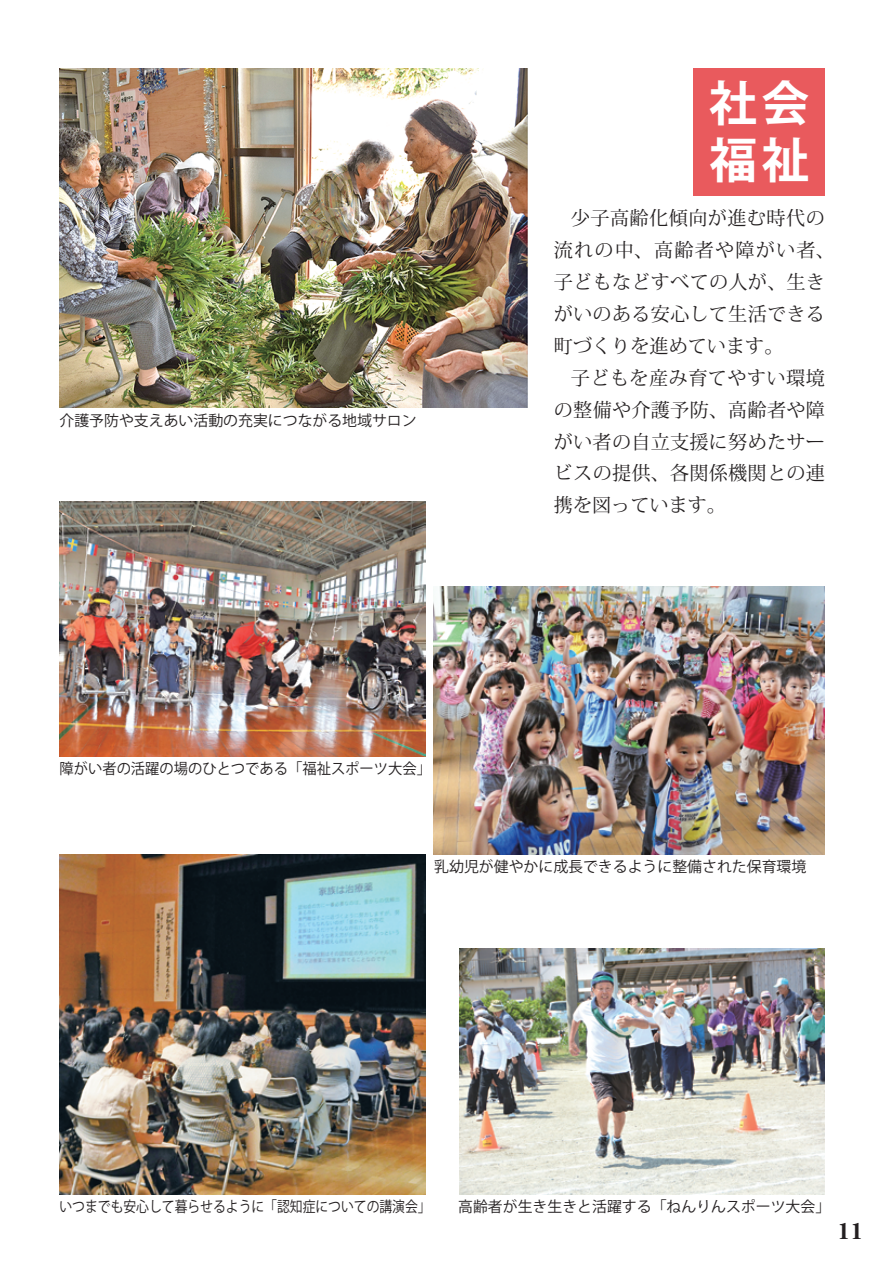
<style>
.page{position:relative;width:893px;height:1263px;background:#fff}
.page>*{position:absolute;margin:0;border:0;box-sizing:border-box;transform-origin:0 0}
.t1{font:700 47.85px/57.4px "Koz Go Pro";color:#fff}
.t2{font:700 23.4px "Imperial";color:#231f20}
.t3{font:19.2px/32px "Koz Min Pro";letter-spacing:.015em;color:#231f20}
.t4{font:14.85px "Koz Go Pro";color:#231f20}
.t5{font:14.85px "Koz Go Pro";color:#231f20;scale:.86 1}
.t6{font:14.85px "Koz Go Pro";color:#231f20;scale:.96 1}
</style>
<div class="page">
<div style="left:693px;top:68px;width:132px;height:127px;background:#e95a5d"></div>
<img style="left:60px;top:68px;width:467px;height:340px">
<img style="left:60px;top:502px;width:365px;height:255px">
<img style="left:459px;top:948px;width:366px;height:247px">
<img style="left:60px;top:855px;width:365px;height:340px">
<img style="left:434px;top:587px;width:391px;height:268px">
<p class="t4" style="left:60px;top:410px;width:359px">介護予防や支えあい活動の充実につながる地域サロン</p>
<h1 class="t1" style="left:709px;top:78px;width:102px">社会福祉</h1>
<p class="t3" style="left:554px;top:202px;width:282px;text-indent:17px">少子高齢化傾向が進む時代の流れの中、高齢者や障がい者、子どもなどすべての人が、生きがいのある安心して生活できる町づくりを進めています。</p>
<p class="t3" style="left:554px;top:361px;width:273px;text-align:justify;text-indent:17px">子どもを産み育てやすい環境の整備や介護予防、高齢者や障がい者の自立支援に努めたサービスの提供、各関係機関との連携を図っています。</p>
<p class="t6" style="left:60px;top:759px;width:388px">障がい者の活躍の場のひとつである「福祉スポーツ大会」</p>
<p class="t4" style="left:434px;top:857px;width:374px">乳幼児が健やかに成長できるように整備された保育環境</p>
<p class="t5" style="left:60px;top:1197px;width:433px">いつまでも安心して暮らせるように「認知症についての講演会」</p>
<p class="t4" style="left:458px;top:1197px;width:374px">高齢者が生き生きと活躍する「ねんりんスポーツ大会」</p>
<p class="t2" style="left:838px;top:1216px;width:27px">11</p>
</div>
